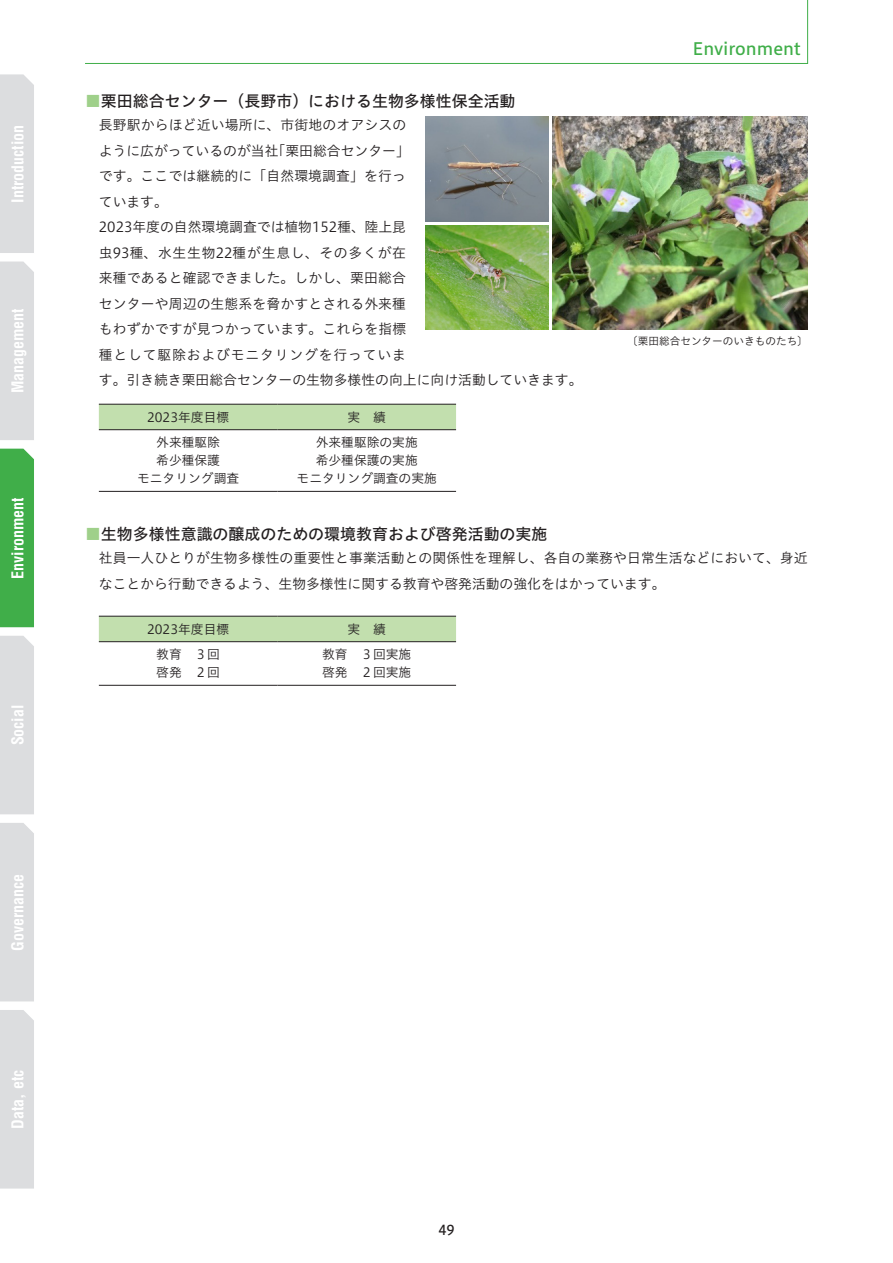
<style>
.page{position:relative;width:893px;height:1263px;background:#fff}
.page>*{position:absolute;margin:0;border:0;box-sizing:border-box;transform-origin:0 0}
.t1{font:16.95px "Hiragino UD Sans Std N W5";color:#40ae49}
.t2{font:700 condensed 15.9px "Helvetica LT Std";color:#fff}
.t3{font:15.9px "Hiragino UD Sans Std N W5";color:#231f20}
.t4{font:13.8px/25.5px "Hiragino UD Sans Std N W3";letter-spacing:.005em;color:#231f20}
.t5{font:13.5px "Hiragino UD Sans Std N W5";color:#231f20}
.t6{font:12.75px/18.1px "Hiragino UD Sans Std N W3";color:#231f20;text-align:center}
.t7{font:10.65px "Hiragino UD Sans Std N W3";color:#231f20}
.s1{color:#9fd08a}
</style>
<div class="page">
<div style="left:0;top:74px;width:34px;height:179px;background:#dcdddf"></div>
<div style="left:0;top:261px;width:34px;height:179px;background:#dcdddf"></div>
<div style="left:0;top:449px;width:34px;height:178px;background:#40ae49"></div>
<div style="left:0;top:636px;width:34px;height:178px;background:#dcdddf"></div>
<div style="left:0;top:823px;width:34px;height:178px;background:#dcdddf"></div>
<div style="left:0;top:1010px;width:34px;height:178px;background:#dcdddf"></div>
<div style="left:99px;top:405px;width:357px;height:24px;background:#c2dfae"></div>
<hr style="left:99px;top:404px;width:178px;height:1px;background:#231f20">
<hr style="left:277px;top:404px;width:179px;height:1px;background:#231f20">
<hr style="left:99px;top:429px;width:178px;height:1px;background:#231f20">
<hr style="left:277px;top:429px;width:179px;height:1px;background:#231f20">
<hr style="left:99px;top:491px;width:178px;height:1px;background:#231f20">
<hr style="left:277px;top:491px;width:179px;height:1px;background:#231f20">
<div style="left:99px;top:617px;width:357px;height:24px;background:#c2dfae"></div>
<hr style="left:99px;top:616px;width:178px;height:1px;background:#231f20">
<hr style="left:277px;top:616px;width:179px;height:1px;background:#231f20">
<hr style="left:99px;top:641px;width:178px;height:1px;background:#231f20">
<hr style="left:277px;top:641px;width:179px;height:1px;background:#231f20">
<hr style="left:99px;top:685px;width:178px;height:1px;background:#231f20">
<hr style="left:277px;top:685px;width:179px;height:1px;background:#231f20">
<img style="left:425px;top:117px;width:124px;height:104px">
<img style="left:425px;top:225px;width:124px;height:105px">
<img style="left:553px;top:117px;width:255px;height:213px">
<svg style="left:85px;top:0;width:723px;height:64px"></svg>
<p class="t2" style="left:8px;top:203px;width:79px;rotate:-90deg">Introduction</p>
<p class="t2" style="left:8px;top:393px;width:87px;rotate:-90deg">Management</p>
<p class="t2" style="left:8px;top:579px;width:83px;rotate:-90deg">Environment</p>
<p class="t2" style="left:8px;top:745px;width:42px;rotate:-90deg">Social</p>
<p class="t2" style="left:8px;top:951px;width:79px;rotate:-90deg">Governance</p>
<p class="t2" style="left:8px;top:1129px;width:60px;rotate:-90deg">Data, etc</p>
<p class="t3" style="left:85px;top:88px;width:432px"><span class="s1">■</span>栗田総合センター（長野市）における生物多様性保全活動</p>
<p class="t4" style="left:99px;top:111px;width:485px">長野駅からほど近い場所に、市街地のオアシスの<br>ように広がっているのが当社「栗田総合センター」<br>です。ここでは継続的に「自然環境調査」を行っ<br>ています。<br>2023年度の自然環境調査では植物152種、陸上昆<br>虫93種、水生生物22種が生息し、その多くが在<br>来種であると確認できました。しかし、栗田総合<br>センターや周辺の生態系を脅かすとされる外来種<br>もわずかですが見つかっています。これらを指標<br>種として駆除およびモニタリングを行っていま<br>す。引き続き栗田総合センターの生物多様性の向上に向け活動していきます。</p>
<p class="t6" style="left:147px;top:407px;width:84px">2023年度目標</p>
<p class="t6" style="left:348px;top:407px;width:40px">実　績</p>
<p class="t6" style="left:137px;top:433px;width:104px">外来種駆除<br>希少種保護<br>モニタリング調査</p>
<p class="t6" style="left:297px;top:433px;width:142px">外来種駆除の実施<br>希少種保護の実施<br>モニタリング調査の実施</p>
<p class="t1" style="left:692px;top:36px;width:110px">Environment</p>
<p class="t7" style="left:627px;top:333px;width:182px">〔栗田総合センターのいきものたち〕</p>
<p class="t3" style="left:85px;top:521px;width:464px"><span class="s1">■</span>生物多様性意識の醸成のための環境教育および啓発活動の実施</p>
<p class="t4" style="left:99px;top:544px;width:710px">社員一人ひとりが生物多様性の重要性と事業活動との関係性を理解し、各自の業務や日常生活などにおいて、身近なことから行動できるよう、生物多様性に関する教育や啓発活動の強化をはかっています。</p>
<p class="t6" style="left:147px;top:619px;width:84px">2023年度目標</p>
<p class="t6" style="left:348px;top:619px;width:40px">実　績</p>
<p class="t6" style="left:156px;top:645px;width:65px;text-align:left">教育　３回啓発　２回</p>
<p class="t6" style="left:322px;top:645px;width:91px;text-align:left">教育　３回実施啓発　２回実施</p>
<p class="t5" style="left:438px;top:1219px;width:18px">49</p>
</div>
